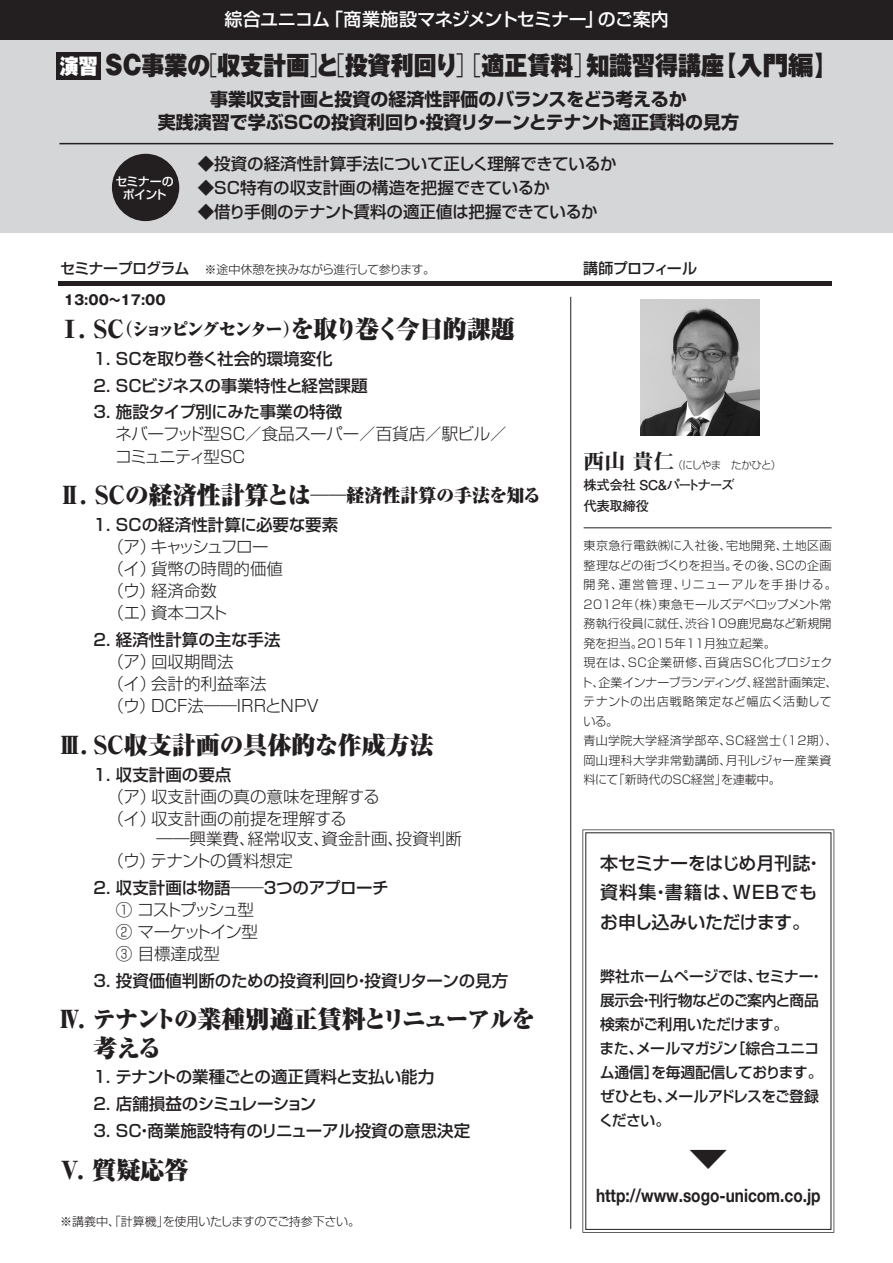
<style>
.page{position:relative;width:893px;height:1263px;background:#fff}
.page>*{position:absolute;margin:0;border:0;box-sizing:border-box;transform-origin:0 0}
.t1{font:500 31.05px "Shin Go Pro";color:#231f20;scale:1.3 1}
.t2{font:900 25.5px "Gothic MB101 Pro";color:#231f20;scale:.9 1}
.t3{font:900 24px "Ryumin Pro";letter-spacing:-.03em;color:#231f20}
.t4{font:900 24px/28.3px "Ryumin Pro";letter-spacing:-.075em;color:#231f20}
.t5{font:900 24px "Ryumin Pro";color:#231f20}
.t6{font:700 18.3px "Helvetica Neue";color:#231f20;scale:.84 1}
.t7{font:700 18px/22.5px "Shin Go Pro";color:#231f20;text-align:center}
.t8{font:500 18px/29.5px "Shin Go Pro";letter-spacing:-.005em;color:#231f20}
.t9{font:500 18px "Shin Go Pro";letter-spacing:-.035em;color:#fff}
.t10{font:500 16.5px/26.8px "Shin Go Pro";color:#231f20}
.t11{font:300 16.5px/22px "Shin Go Pro";color:#231f20}
.t12{font:300 16.5px/22px "Shin Go Pro";letter-spacing:-.075em;color:#231f20}
.t13{font:300 16.5px/22px "Shin Go Pro";letter-spacing:-.05em;color:#231f20}
.t14{font:500 16.5px "Shin Go Pro";letter-spacing:-.025em;color:#231f20}
.t15{font:500 16.5px "Shin Go Pro";letter-spacing:-.02em;color:#231f20}
.t16{font:500 15px/24px "Shin Go Pro";letter-spacing:-.03em;color:#231f20}
.t17{font:700 13.5px/21px "Futo Go B101 Pro";letter-spacing:-.04em;color:#231f20}
.t18{font:700 13.5px "Gothic MB101 Pro";color:#231f20}
.t19{font:300 12px/19.5px "Shin Go Pro";color:#231f20}
.t20{font:300 12px "Shin Go Pro";letter-spacing:-.03em;color:#231f20}
.t21{font:300 12px "Shin Go Pro";letter-spacing:-.02em;color:#231f20}
.t22{font:500 12px/13.5px "Shin Go Pro";letter-spacing:-.055em;color:#fff;text-align:center}
.t23{font:300 10.5px "Shin Go Pro";letter-spacing:-.065em;color:#231f20}
.s1{font-size:21px;color:#fff}
.s2{font-weight:300}
.s3{font-weight:500;font-size:15px}
.s4{font-size:18px}
.s5{font-weight:300;font-size:18px}
.s6{font-weight:500}
.s7{font-family:"Midashi Min Pro MA31";font-weight:400;font-size:21px}
</style>
<div class="page">
<div style="left:0;top:0;width:893px;height:40px;background:#231f20"></div>
<div style="left:0;top:40px;width:893px;height:192px;background:#d5d6d8"></div>
<div style="left:58px;top:281px;width:525px;height:5px;background:#231f20"></div>
<div style="left:584px;top:281px;width:248px;height:5px;background:#231f20"></div>
<hr style="left:584px;top:527px;width:248px;height:1px;background:#231f20">
<hr style="left:570px;top:297px;width:1px;height:932px;background:#231f20">
<div style="left:112px;top:154px;width:67px;height:67px;background:#231f20;border-radius:50%"></div>
<hr style="left:59px;top:143px;width:774px;height:1px;background:#231f20">
<div style="left:57px;top:52px;width:44px;height:28px;background:#231f20"></div>
<div style="left:583px;top:830px;width:250px;height:402px;background:#fff;border:4px solid #fff"></div>
<img style="left:640px;top:299px;width:119px;height:136px">
<h3 class="t9" style="left:224px;top:5px;width:446px">綜合ユニコム「商業施設マネジメントセミナー」のご案内</h3>
<h2 class="t2" style="left:60px;top:44px;width:868px"><span class="s1">演習</span>ＳＣ事業の<span class="s2">［</span>収支計画<span class="s2">］</span>と<span class="s2">［</span>投資利回り<span class="s2">］［</span>適正賃料<span class="s2">］</span>知識習得講座【入門編】</h2>
<h3 class="t7" style="left:158px;top:86px;width:583px">事業収支計画と投資の経済性評価のバランスをどう考えるか<br>実践演習で学ぶSCの投資利回り・投資リターンとテナント適正賃料の見方</h3>
<h3 class="t10" style="left:198px;top:149px;width:420px">◆投資の経済性計算手法について正しく理解できているか</h3>
<h3 class="t10" style="left:198px;top:173px;width:354px">◆SC特有の収支計画の構造を把握できているか</h3>
<h3 class="t14" style="left:198px;top:199px;width:401px">◆借り手側のテナント賃料の適正値は把握できているか</h3>
<p class="t22" style="left:115px;top:173px;width:60px">セミナーのポイント</p>
<p class="t20" style="left:60px;top:259px;width:376px"><span class="s3">セミナープログラム　</span>※途中休憩を挟みながら進行して参ります。</p>
<p class="t18" style="left:64px;top:289px;width:103px">13:00～17:00</p>
<h3 class="t3" style="left:58px;top:310px;width:459px">Ⅰ. SC<span class="s4">（ショッピングセンター）</span>を取り巻く今日的課題</h3>
<h3 class="t10" style="left:94px;top:343px;width:241px">1. SCを取り巻く社会的環境変化</h3>
<h3 class="t10" style="left:94px;top:370px;width:275px">2. SCビジネスの事業特性と経営課題</h3>
<h3 class="t15" style="left:94px;top:398px;width:250px">3. 施設タイプ別にみた事業の特徴</h3>
<h3 class="t13" style="left:115px;top:421px;width:393px">ネバーフッド型ＳＣ／食品スーパー／百貨店／駅ビル／コミュニティ型ＳＣ</h3>
<h3 class="t3" style="left:58px;top:476px;width:485px">Ⅱ. ＳＣの経済性計算とは<span class="s5">――</span><span class="s4">経済性計算の手法を知る</span></h3>
<h3 class="t10" style="left:94px;top:509px;width:246px">1. ＳＣの経済性計算に必要な要素</h3>
<h3 class="t11" style="left:108px;top:534px;width:177px">（ア）キャッシュフロー（イ）貨幣の時間的価値（ウ）経済命数<br>（エ）資本コスト</h3>
<h3 class="t10" style="left:94px;top:624px;width:188px">2. 経済性計算の主な手法</h3>
<h3 class="t11" style="left:108px;top:649px;width:213px">（ア）回収期間法<br>（イ）会計的利益率法<br>（ウ）DCF法――IRRとNPV</h3>
<h3 class="t5" style="left:58px;top:725px;width:377px">Ⅲ. ＳＣ収支計画の具体的な作成方法</h3>
<h3 class="t10" style="left:94px;top:759px;width:139px">1. 収支計画の要点</h3>
<h3 class="t11" style="left:108px;top:783px;width:274px">（ア）収支計画の真の意味を理解する（イ）収支計画の前提を理解する</h3>
<h3 class="t11" style="left:108px;top:825px;width:356px;text-indent:49px">――興業費、経常収支、資金計画、投資判断（ウ）テナントの賃料想定</h3>
<h3 class="t12" style="left:116px;top:874px;width:274px;text-indent:-22px"><span class="s6">2. 収支計画は物語</span>――<span class="s6">3つのアプローチ<br></span>① コストプッシュ型<br>② マーケットイン型<br>③ 目標達成型</h3>
<h3 class="t10" style="left:94px;top:965px;width:416px">3. 投資価値判断のための投資利回り・投資リターンの見方</h3>
<h3 class="t4" style="left:94px;top:1003px;width:443px;text-indent:-36px">Ⅳ．テナントの業種別適正賃料とリニューアルを考える</h3>
<h3 class="t10" style="left:94px;top:1061px;width:378px">1．テナントの業種ごとの適正賃料と支払い能力<br>2．店舗損益のシミュレーション<br>3．SC・商業施設特有のリニューアル投資の意思決定</h3>
<h3 class="t3" style="left:58px;top:1150px;width:132px">Ⅴ. 質疑応答</h3>
<p class="t21" style="left:60px;top:1211px;width:301px">※講義中、「計算機」を使用いたしますのでご持参下さい。</p>
<p class="t16" style="left:583px;top:254px;width:115px">講師プロフィール</p>
<p class="t23" style="left:584px;top:456px;width:199px"><span class="s7">西山 貴仁</span>（にしやま　たかひと）</p>
<p class="t17" style="left:584px;top:472px;width:165px">株式会社 ＳＣ＆パートナーズ　代表取締役</p>
<p class="t19" style="left:581px;top:534px;width:258px">東京急行電鉄㈱に入社後、宅地開発、土地区画整理などの街づくりを担当。その後、ＳＣの企画開発、運営管理、リニューアルを手掛ける。<br>2012年（株）東急モールズデベロップメント常務執行役員に就任、渋谷109鹿児島など新規開発を担当。2015年11月独立起業。<br>現在は、ＳＣ企業研修、百貨店ＳＣ化プロジェクト、企業インナーブランディング、経営計画策定、テナントの出店戦略策定など幅広く活動している。<br>青山学院大学経済学部卒、ＳＣ経営士（12期）、岡山理科大学非常勤講師、月刊レジャー産業資料にて「新時代のＳＣ経営」を連載中。</p>
<h3 class="t8" style="left:600px;top:846px;width:224px">本セミナーをはじめ月刊誌・資料集・書籍は、WEBでもお申し込みいただけます。</h3>
<p class="t16" style="left:599px;top:962px;width:226px">弊社ホームページでは、セミナー・展示会・刊行物などのご案内と商品検索がご利用いただけます。<br>また、メールマガジン［綜合ユニコム通信］を毎週配信しております。ぜひとも、メールアドレスをご登録ください。</p>
<h1 class="t1" style="left:688px;top:1132px;width:33px">▼</h1>
<h3 class="t6" style="left:596px;top:1180px;width:269px">http://www.sogo-unicom.co.jp</h3>
</div>
